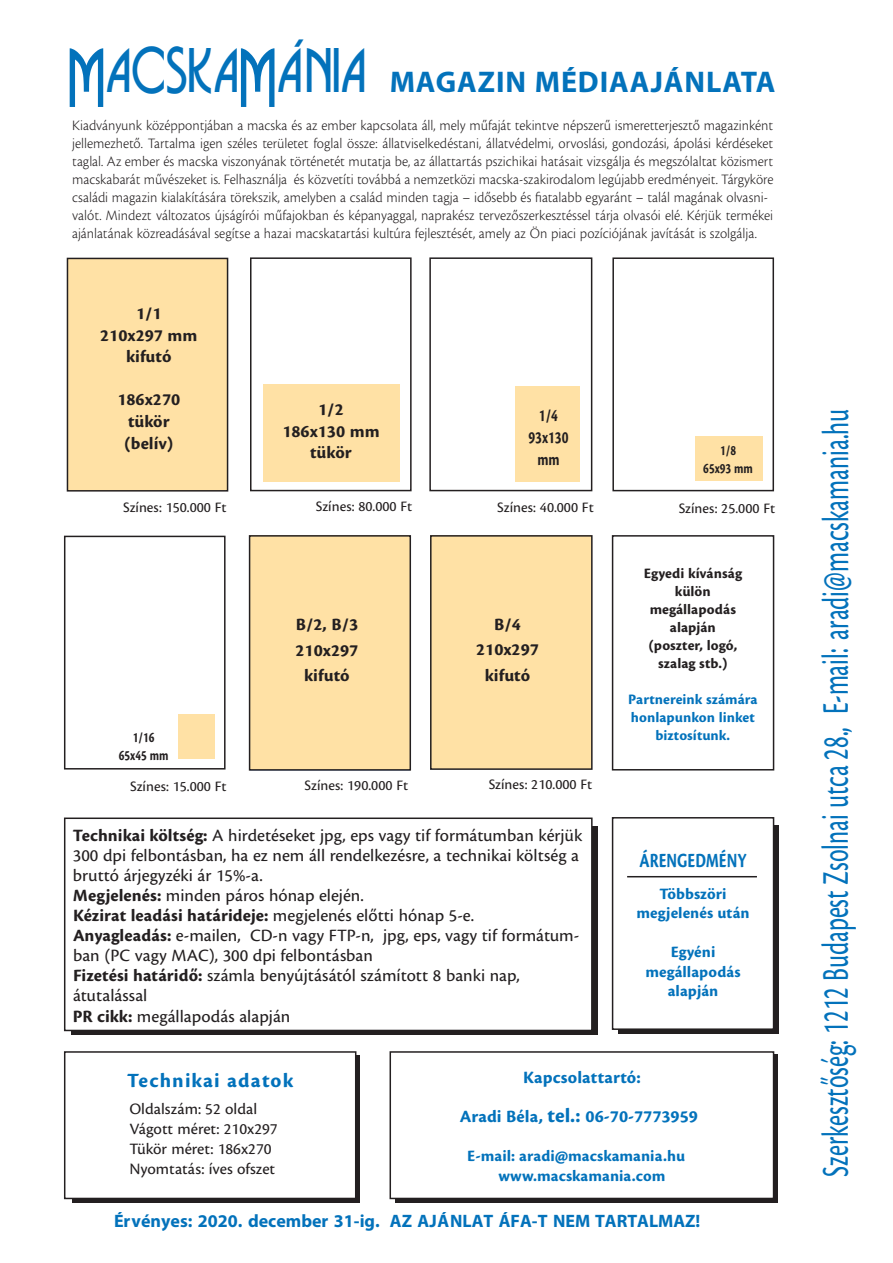
<style>
.page{position:relative;width:893px;height:1263px;background:#fff}
.page>*{position:absolute;margin:0;border:0;box-sizing:border-box;transform-origin:0 0}
.t1{font:58.65px "Bosanova";letter-spacing:.02em;color:#0372bb;scale:.8 1}
.t2{font:39px "Cronos Pro Capt";color:#0372bb;scale:.63 1}
.t3{font:700 30px "Myriad Pro";letter-spacing:.03em;color:#0372bb}
.t4{font:21px "Cronos Pro Bold Capt";letter-spacing:.045em;color:#0372bb}
.t5{font:21px "Cronos Pro Bold Capt";color:#0372bb;scale:.75 1}
.t6{font:18px/20.1px "Cronos Pro Capt";color:#231f20}
.t7{font:18px/21.6px "Cronos Pro Bold Capt";color:#231f20;text-align:center}
.t8{font:700 18px "Myriad Pro";color:#0372bb}
.t9{font:18px/39px "Cronos Pro Bold Capt";letter-spacing:.005em;color:#0372bb;text-align:center}
.t10{font:18px/21.6px "Cronos Pro Bold Capt";color:#231f20;text-align:center;scale:.74 1}
.t11{font:16.5px/19.5px "Cronos Pro Bold Capt";letter-spacing:.005em;color:#0372bb;text-align:center}
.t12{font:16.5px/19.8px "Cronos Pro Capt";color:#231f20}
.t13{font:15px/18px "Cronos Pro Lt Capt";color:#231f20;scale:.95 1}
.t14{font:15px "Cronos Pro Capt";color:#231f20}
.t15{font:15px/18px "Cronos Pro Bold Capt";letter-spacing:.005em;color:#231f20;text-align:center}
.t16{font:15px/18px "Cronos Pro Bold Capt";color:#0372bb;text-align:center}
.t17{font:15px/18px "Cronos Pro Bold Capt";letter-spacing:.005em;color:#231f20;text-align:center;scale:.76 1}
.s1{font-size:78.15px}
.s2{font-family:"Cronos Pro Bold Capt"}
.s3{font-family:"Cronos Pro Capt"}
.s4{font-size:21px}
</style>
<div class="page">
<div style="left:71px;top:826px;width:527px;height:209px;background:#231f20"></div>
<div style="left:73px;top:1055px;width:287px;height:148px;background:#231f20"></div>
<div style="left:395px;top:1054px;width:382px;height:149px;background:#231f20"></div>
<div style="left:67px;top:258px;width:161px;height:233px;background:#ffe1a5"></div>
<div style="left:67px;top:258px;width:161px;height:234px;border:2px solid #231f20"></div>
<div style="left:65px;top:1052px;width:291px;height:146px;background:#fff"></div>
<div style="left:64px;top:1051px;width:292px;height:148px;border:2px solid #231f20"></div>
<div style="left:390px;top:1052px;width:383px;height:146px;background:#fff"></div>
<div style="left:390px;top:1051px;width:384px;height:148px;border:2px solid #231f20"></div>
<div style="left:619px;top:825px;width:160px;height:209px;background:#231f20"></div>
<div style="left:613px;top:818px;width:160px;height:211px;background:#fff"></div>
<div style="left:612px;top:817px;width:162px;height:213px;border:2px solid #231f20"></div>
<div style="left:65px;top:818px;width:527px;height:212px;background:#fff"></div>
<div style="left:64px;top:817px;width:529px;height:214px;border:2px solid #231f20"></div>
<div style="left:263px;top:384px;width:137px;height:98px;background:#ffe1a5"></div>
<div style="left:515px;top:386px;width:65px;height:95px;background:#ffe1a5"></div>
<div style="left:250px;top:257px;width:162px;height:234px;border:2px solid #231f20"></div>
<div style="left:429px;top:257px;width:163px;height:234px;border:2px solid #231f20"></div>
<div style="left:695px;top:436px;width:67px;height:45px;background:#ffe1a5"></div>
<div style="left:250px;top:536px;width:160px;height:234px;background:#ffe1a5"></div>
<div style="left:249px;top:535px;width:162px;height:236px;border:2px solid #231f20"></div>
<div style="left:431px;top:536px;width:161px;height:233px;background:#ffe1a5"></div>
<div style="left:430px;top:535px;width:163px;height:235px;border:2px solid #231f20"></div>
<div style="left:612px;top:535px;width:162px;height:235px;border:2px solid #231f20"></div>
<div style="left:612px;top:257px;width:162px;height:234px;border:2px solid #231f20"></div>
<div style="left:179px;top:714px;width:36px;height:45px;background:#ffe1a5"></div>
<div style="left:64px;top:536px;width:162px;height:233px;border:2px solid #231f20"></div>
<hr style="left:627px;top:876px;width:130px;height:1px;background:#231f20">
<h1 class="t1" style="left:69px;top:34px;width:373px"><span class="s1">M</span>ACSKA<span class="s1">M</span>ÁNIA</h1>
<p class="t13" style="left:72px;top:116px;width:740px">Kiadványunk középpontjában a macska és az ember kapcsolata áll, mely műfaját tekintve népszerű ismeretterjesztő magazinként jellemezhető. Tartalma igen széles területet foglal össze: állatviselkedéstani, állatvédelmi, orvoslási, gondozási, ápolási kérdéseket taglal. Az ember és macska viszonyának történetét mutatja be, az állattartás pszichikai hatásait vizsgálja és megszólaltat közismert macskabarát művészeket is. Felhasználja és közvetíti továbbá a nemzetközi macska-szakirodalom legújabb eredményeit. Tárgyköre családi magazin kialakítására törekszik, amelyben a család minden tagja – idősebb és fiatalabb egyaránt – talál magának olvasni&shy;valót. Mindezt változatos újságírói műfajokban és képanyaggal, naprakész tervezőszerkesztéssel tárja olvasói elé. Kérjük termékei ajánlatának közreadásával segítse a hazai macskatartási kultúra fejlesztését, amely az Ön piaci pozíciójának javítását is szolgálja.</p>
<h3 class="t3" style="left:390px;top:62px;width:387px">MAGAZIN MÉDIAAJÁNLATA</h3>
<p class="t7" style="left:100px;top:303px;width:99px">1/1<br>210x297 mm kifutó</p>
<p class="t7" style="left:117px;top:389px;width:64px">186x270 tükör (belív)</p>
<p class="t7" style="left:282px;top:399px;width:99px">1/2<br>186x130 mm tükör</p>
<p class="t10" style="left:528px;top:405px;width:56px">1/4<br>93x130 mm</p>
<p class="t17" style="left:703px;top:442px;width:67px">1/8<br>65x93 mm</p>
<p class="t14" style="left:123px;top:499px;width:105px">Színes: 150.000 Ft</p>
<p class="t14" style="left:316px;top:498px;width:98px">Színes: 80.000 Ft</p>
<p class="t14" style="left:497px;top:498px;width:98px">Színes: 40.000 Ft</p>
<p class="t14" style="left:679px;top:500px;width:98px">Színes: 25.000 Ft</p>
<p class="t17" style="left:119px;top:729px;width:67px">1/16<br>65x45 mm</p>
<p class="t7" style="left:295px;top:612px;width:64px;line-height:25.5px">B/2, B/3<br>210x297 kifutó</p>
<p class="t7" style="left:476px;top:612px;width:64px;line-height:25.5px">B/4<br>210x297 kifutó</p>
<p class="t14" style="left:130px;top:778px;width:98px">Színes: 15.000 Ft</p>
<p class="t14" style="left:305px;top:776px;width:105px">Színes: 190.000 Ft</p>
<p class="t14" style="left:489px;top:776px;width:105px">Színes: 210.000 Ft</p>
<p class="t6" style="left:73px;top:825px;width:511px"><span class="s2">Technikai költség:</span> A hirdetéseket jpg, eps vagy tif formátumban kérjük 300 dpi felbontásban, ha ez nem áll rendelkezésre, a technikai költség a bruttó árjegyzéki ár 15%-a.<br><span class="s2">Megjelenés:</span> minden páros hónap elején.</p>
<p class="t7" style="left:73px;top:905px;width:403px">Kézirat leadási határideje: <span class="s3">megjelenés előtti hónap 5-e.</span></p>
<p class="t6" style="left:73px;top:925px;width:508px"><span class="s2">Anyagleadás:</span> e-mailen, CD-n vagy FTP-n, jpg, eps, vagy tif formátum&shy;ban (PC vagy MAC), 300 dpi felbontásban<br><span class="s2">Fizetési határidő:</span> számla benyújtásától számított 8 banki nap, átutalással<br><span class="s2">PR cikk:</span> megállapodás alapján</p>
<p class="t15" style="left:644px;top:565px;width:100px">Egyedi kívánság külön megállapodás alapján (poszter, logó, szalag stb.)</p>
<p class="t16" style="left:628px;top:691px;width:131px">Partnereink számára honlapunkon linket biztosítunk.</p>
<h3 class="t5" style="left:640px;top:848px;width:144px">ÁRENGEDMÉNY</h3>
<p class="t11" style="left:636px;top:884px;width:115px">Többszöri megjelenés után</p>
<p class="t11" style="left:645px;top:943px;width:97px">Egyéni megállapodás alapján</p>
<h3 class="t4" style="left:127px;top:1068px;width:167px">Technikai adatok</h3>
<p class="t12" style="left:129px;top:1099px;width:150px">Oldalszám: 52 oldal<br>Vágott méret: 210x297<br>Tükör méret: 186x270<br>Nyomtatás: íves ofszet</p>
<p class="t9" style="left:460px;top:1059px;width:240px">Kapcsolattartó:<br>Aradi Béla, <span class="s4">tel.:</span> 06-70-7773959</p>
<p class="t11" style="left:498px;top:1147px;width:188px;text-align:left;text-indent:-31px">E-mail: aradi@macskamania.hu www.macskamania.com</p>
<p class="t8" style="left:114px;top:1209px;width:588px">Érvényes: 2020. december 31-ig. AZ AJÁNLAT ÁFA-T NEM TARTALMAZ!</p>
<h2 class="t2" style="left:813px;top:1177px;width:1220px;rotate:-90deg">Szerkesztőség: 1212 Budapest Zsolnai utca 28., E-mail: aradi@macskamania.hu</h2>
</div>
